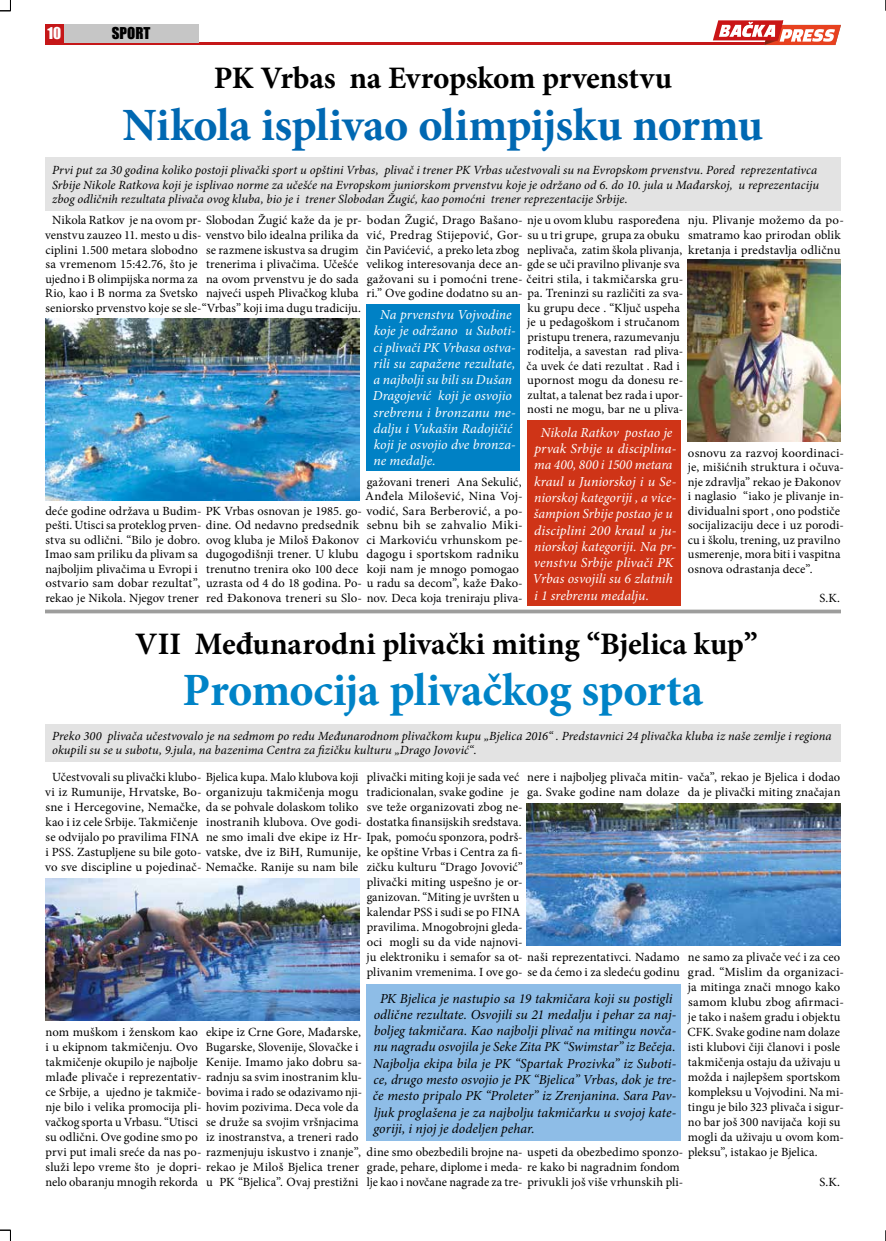
<style>
.page{position:relative;width:886px;height:1241px;background:#fff}
.page>*{position:absolute;margin:0;border:0;box-sizing:border-box;transform-origin:0 0}
.t1{font:700 46.25px "Minion Pro";letter-spacing:-.015em;color:#0068b2}
.t2{font:700 46.25px "Minion Pro";letter-spacing:-.01em;color:#0083c7}
.t3{font:700 31.25px "Minion Pro";letter-spacing:-.005em;color:#000}
.t4{font:15px "Impact";letter-spacing:.01em;color:#000}
.t5{font:15px "Impact";color:#fff}
.t6{font:italic 13.75px/16.2px "Minion Pro";color:#fff}
.t7{font:italic 13.75px/16.2px "Minion Pro";color:#000}
.t8{font:12.5px/14.5px "Minion Pro";letter-spacing:.005em;color:#000}
.t9{font:italic 12.5px/14.5px "Minion Pro";letter-spacing:.005em;color:#000}
</style>
<div class="page">
<hr style="left:45px;top:43px;width:721px;height:2px;background:#c51718">
<div style="left:45px;top:24px;width:19px;height:19px;background:#c51718"></div>
<svg style="left:713px;top:20px;width:128px;height:25px"></svg>
<svg style="left:0;top:0;width:11px;height:12px"></svg>
<svg style="left:0;top:1229px;width:11px;height:11px"></svg>
<div style="left:64px;top:24px;width:134px;height:19px;background:#c6c6c6"></div>
<div style="left:45px;top:158px;width:796px;height:53px;background:#e3e3e3"></div>
<svg style="left:45px;top:609px;width:796px;height:4px;background:#acacab"></svg>
<div style="left:366px;top:304px;width:154px;height:166px;background:#0081c5"></div>
<img style="left:45px;top:319px;width:314px;height:181px">
<div style="left:45px;top:723px;width:796px;height:38px;background:#e3e3e3"></div>
<div style="left:366px;top:984px;width:314px;height:156px;background:#8ebde7"></div>
<img style="left:45px;top:878px;width:314px;height:141px">
<img style="left:527px;top:803px;width:314px;height:142px">
<div style="left:527px;top:420px;width:153px;height:185px;background:#cf3417"></div>
<img style="left:687px;top:259px;width:154px;height:182px">
<p class="t4" style="left:112px;top:22px;width:40px">SPORT</p>
<p class="t5" style="left:47px;top:22px;width:15px">10</p>
<p class="t4" style="left:114px;top:22px;width:37px">NAZIV</p>
<h2 class="t3" style="left:214px;top:56px;width:460px">PK Vrbas na Evropskom prvenstvu</h2>
<h1 class="t1" style="left:123px;top:93px;width:642px">Nikola isplivao olimpijsku normu</h1>
<p class="t9" style="left:52px;top:163px;width:768px">Prvi put za 30 godina koliko postoji plivački sport u opštini Vrbas, plivač i trener PK Vrbas učestvovali su na Evropskom prvenstvu. Pored reprezentativca<br>Srbije Nikole Ratkova koji je isplivao norme za učešće na Evropskom juniorskom prvenstvu koje je održano od 6. do 10. jula u Mađarskoj, u reprezentaciju zbog odličnih rezultata plivača ovog kluba, bio je i trener Slobodan Žugić, kao pomoćni trener reprezentacije Srbije.</p>
<p class="t8" style="left:45px;top:213px;width:636px;text-indent:7px">Nikola Ratkov je na ovom pr- Slobodan Žugić kaže da je pr- bodan Žugić, Drago Bašano- nje u ovom klubu raspoređena venstvu zauzeo 11. mesto u dis- venstvo bilo idealna prilika da<br>ciplini 1.500 metara slobodno<br>sa vremenom 15:42.76, što je<br>ujedno i B olimpijska norma za<br>Rio, kao i B norma za Svetsko<br>seniorsko prvenstvo koje se sle-“Vrbas” koji ima dugu tradiciju.</p>
<p class="t8" style="left:688px;top:213px;width:158px">nju. Plivanje možemo da po&shy;smatramo kao prirodan oblik kretanja i predstavlja odličnu</p>
<p class="t8" style="left:366px;top:228px;width:319px">vić, Predrag Stijepović, Gor- su u tri grupe, grupa za obuku čin Pavićević, a preko leta zbog<br>velikog interesovanja dece an- gde se uči pravilno plivanje sva gažovani su i pomoćni trene- čeitri stila, i takmičarska gru&shy;ri.” Ove godine dodatno su an- pa. Treninzi su različiti za sva-</p>
<p class="t8" style="left:206px;top:242px;width:154px;text-align:justify">se razmene iskustva sa drugim trenerima i plivačima. Učešće na ovom prvenstvu je do sada najveći uspeh Plivačkog kluba</p>
<p class="t8" style="left:527px;top:242px;width:156px">neplivača, zatim škola plivanja,</p>
<p class="t8" style="left:527px;top:300px;width:158px">ku grupu dece . “Ključ uspeha je u pedagoškom i stručanom pristupu trenera, razumevanju roditelja, a savestan rad pliva&shy;ča uvek će dati rezultat . Rad i upornost mogu da donesu re&shy;zultat, a talenat bez rada i upor&shy;nosti ne mogu, bar ne u pliva-</p>
<p class="t6" style="left:373px;top:306px;width:144px;text-indent:7px">Na prvenstvu Vojvodine koje je održano u Suboti&shy;ci plivači PK Vrbasa ostva&shy;rili su zapažene rezultate, a najbolji su bili su Dušan<br>Dragojević koji je osvojio srebrenu i bronzanu me&shy;dalju i Vukašin Radojičić koji je osvojio dve bronza&shy;ne medalje.</p>
<p class="t6" style="left:533px;top:424px;width:145px;text-indent:8px">Nikola Ratkov postao je prvak Srbije u disciplina&shy;ma 400, 800 i 1500 metara kraul u Juniorskoj i u Se&shy;niorskoj kategoriji , a vice&shy;šampion Srbije postao je u disciplini 200 kraul u ju&shy;niorskoj kategoriji. Na pr&shy;venstvu Srbije plivači PK<br>Vrbas osvojili su 6 zlatnih i 1 srebrenu medalju.</p>
<p class="t8" style="left:688px;top:445px;width:158px">osnovu za razvoj koordinaci&shy;je, mišićnih struktura i očuva&shy;nje zdravlja” rekao je Đakonov i naglasio “iako je plivanje in&shy;dividualni sport , ono podstiče socijalizaciju dece i uz porodi&shy;cu i školu, trening, uz pravilno usmerenje, mora biti i vaspitna osnova odrastanja dece”.</p>
<p class="t8" style="left:819px;top:590px;width:22px">S.K.</p>
<p class="t8" style="left:365px;top:474px;width:159px">gažovani treneri Ana Sekulić,<br>Anđela Milošević, Nina Voj-</p>
<p class="t8" style="left:367px;top:518px;width:158px">sebnu bih se zahvalio Miki&shy;ci Markoviću vrhunskom pe&shy;dagogu i sportskom radniku koji nam je mnogo pomogao</p>
<p class="t8" style="left:45px;top:503px;width:479px">deće godine održava u Budim- PK Vrbas osnovan je 1985. go- vodić, Sara Berberović, a po&shy;pešti. Utisci sa proteklog prven- dine. Od nedavno predsednik<br>stva su odlični. “Bilo je dobro.<br>Imao sam priliku da plivam sa<br>najboljim plivačima u Evropi i<br>ostvario sam dobar rezultat”,<br>rekao je Nikola. Njegov trener</p>
<p class="t8" style="left:206px;top:532px;width:318px">ovog kluba je Miloš Đakonov<br>dugogodišnji trener. U klubu<br>trenutno trenira oko 100 dece<br>uzrasta od 4 do 18 godina. Po- u radu sa decom”, kaže Đako&shy;red Đakonova treneri su Slo- nov. Deca koja treniraju pliva-</p>
<h2 class="t3" style="left:135px;top:621px;width:624px">VII Međunarodni plivački miting “Bjelica kup”</h2>
<h1 class="t2" style="left:183px;top:657px;width:522px">Promocija plivačkog sporta</h1>
<p class="t9" style="left:52px;top:728px;width:781px">Preko 300 plivača učestvovalo je na sedmom po redu Međunarodnom plivačkom kupu „Bjelica 2016“ . Predstavnici 24 plivačka kluba iz naše zemlje i regiona okupili su se u subotu, 9.jula, na bazenima Centra za fizičku kulturu „Drago Jovović“.</p>
<p class="t8" style="left:45px;top:769px;width:317px;line-height:15px;text-indent:7px">Učestvovali su plivački klubo- Bjelica kupa. Malo klubova koji vi iz Rumunije, Hrvatske, Bo- organizuju takmičenja mogu sne i Hercegovine, Nemačke, da se pohvale dolaskom toliko kao i iz cele Srbije. Takmičenje<br>se odvijalo po pravilima FINA<br>i PSS. Zastupljene su bile goto- vatske, dve iz BiH, Rumunije, vo sve discipline u pojedinač- Nemačke. Ranije su nam bile</p>
<p class="t8" style="left:367px;top:769px;width:158px;line-height:15px">plivački miting koji je sada već tradicionalan, svake godine je sve teže organizovati zbog ne-</p>
<p class="t8" style="left:367px;top:844px;width:315px;line-height:15px">ke opštine Vrbas i Centra za fi-<br>zičku kulturu “Drago Jovović”<br>plivački miting uspešno je or-<br>ganizovan. “Miting je uvršten u<br>kalendar PSS i sudi se po FINA<br>pravilima. Mnogobrojni gleda-<br>oci mogli su da vide najnovi-<br>ju elektroniku i semafor sa ot- naši reprezentativci. Nadamo plivanim vremenima. I ove go- se da ćemo i za sledeću godinu</p>
<p class="t8" style="left:527px;top:769px;width:314px;line-height:15px">nere i najboljeg plivača mitin- vača”, rekao je Bjelica i dodao ga. Svake godine nam dolaze</p>
<p class="t8" style="left:688px;top:784px;width:154px">da je plivački miting značajan</p>
<p class="t8" style="left:206px;top:814px;width:318px;line-height:15px">inostranih klubova. Ove godi- dostatka finansijskih sredstava. ne smo imali dve ekipe iz Hr- Ipak, pomoću sponzora, podrš-</p>
<p class="t8" style="left:687px;top:949px;width:158px;line-height:15px">ne samo za plivače već i za ceo grad. “Mislim da organizaci&shy;ja mitinga znači mnogo kako samom klubu zbog afirmaci&shy;je tako i našem gradu i objektu<br>CFK. Svake godine nam dolaze isti klubovi čiji članovi i posle takmičenja ostaju da uživaju u možda i najlepšem sportskom kompleksu u Vojvodini. Na mi&shy;tingu je bilo 323 plivača i sigur&shy;no bar još 300 navijača koji su mogli da uživaju u ovom kom-</p>
<p class="t8" style="left:819px;top:1174px;width:22px">S.K.</p>
<p class="t7" style="left:373px;top:989px;width:305px;text-indent:7px">PK Bjelica je nastupio sa 19 takmičara koji su postigli odlične rezultate. Osvojili su 21 medalju i pehar za naj&shy;boljeg takmičara. Kao najbolji plivač na mitingu novča&shy;nu nagradu osvojila je Seke Zita PK “Swimstar” iz Bečeja.<br>Najbolja ekipa bila je PK “Spartak Prozivka” iz Suboti&shy;ce, drugo mesto osvojio je PK “Bjelica” Vrbas, dok je tre&shy;če mesto pripalo PK “Proleter” iz Zrenjanina. Sara Pav&shy;ljuk proglašena je za najbolju takmičarku u svojoj kate&shy;goriji, i njoj je dodeljen pehar.</p>
<p class="t8" style="left:206px;top:1024px;width:158px;line-height:15px">ekipe iz Crne Gore, Mađarske,<br>Bugarske, Slovenije, Slovačke i<br>Kenije. Imamo jako dobru sa-</p>
<p class="t8" style="left:45px;top:1024px;width:774px;line-height:15px">nom muškom i ženskom kao<br>i u ekipnom takmičenju. Ovo<br>takmičenje okupilo je najbolje<br>mlađe plivače i reprezentativ- radnju sa svim inostranim klu-<br>ce Srbije, a ujedno je takmiče- bovima i rado se odazivamo nji-<br>nje bilo i velika promocija pli- hovim pozivima. Deca vole da<br>vačkog sporta u Vrbasu. “Utisci<br>su odlični. Ove godine smo po<br>prvi put imali sreće da nas po- razmenjuju iskustvo i znanje”, dine smo obezbedili brojne na- uspeti da obezbedimo sponzo- pleksu”, istakao je Bjelica. služi lepo vreme što je dopri- rekao je Miloš Bjelica trener<br>nelo obaranju mnogih rekorda</p>
<p class="t8" style="left:206px;top:1114px;width:154px;line-height:15px">se druže sa svojim vršnjacima iz inostranstva, a treneri rado</p>
<p class="t8" style="left:206px;top:1174px;width:154px">u PK “Bjelica”. Ovaj prestižni</p>
<p class="t8" style="left:367px;top:1159px;width:318px;line-height:15px">grade, pehare, diplome i meda- re kako bi nagradnim fondom lje kao i novčane nagrade za tre- privukli još više vrhunskih pli-</p>
</div>
